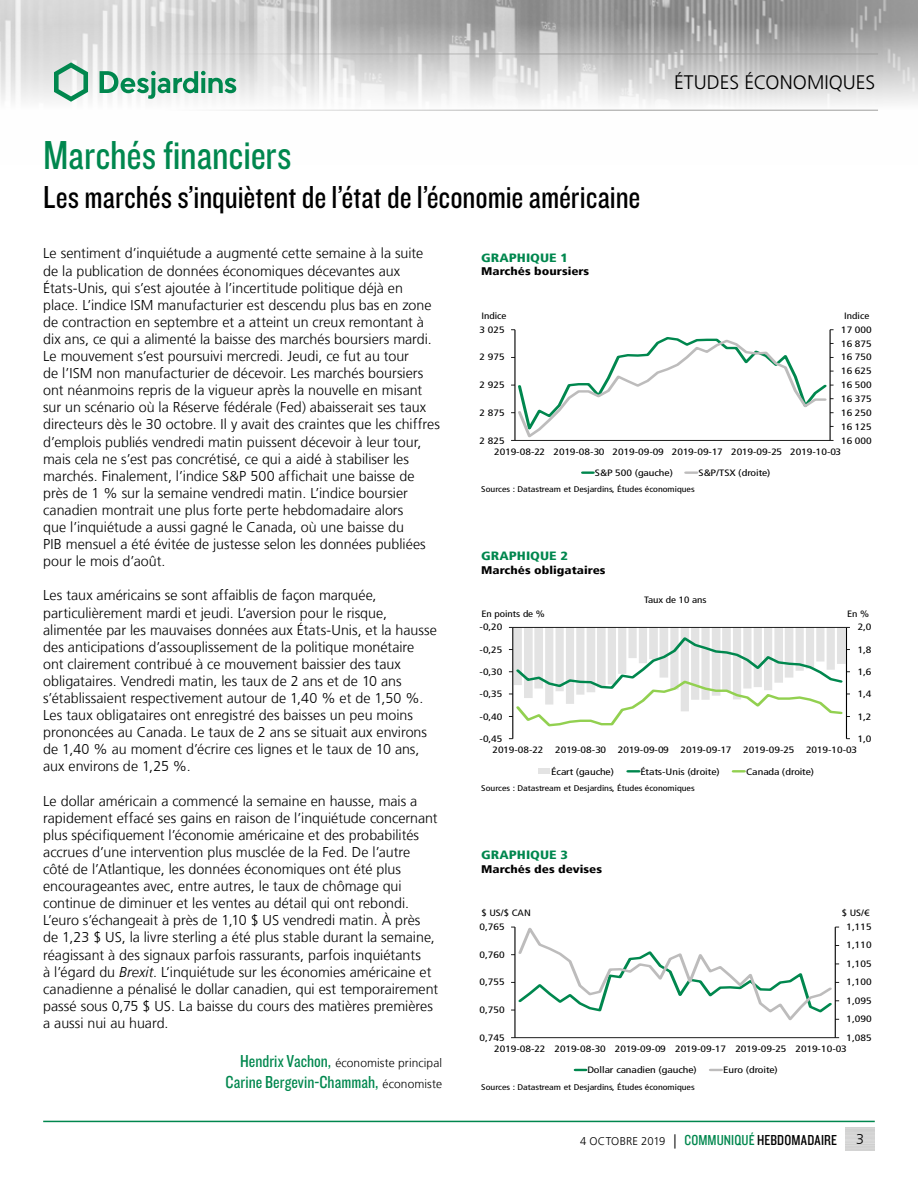
<style>
.page{position:relative;width:918px;height:1188px;background:#fff}
.page>*{position:absolute;margin:0;border:0;box-sizing:border-box;transform-origin:0 0}
.t1{font:42px "Knockout 29 Junior Ltweight";letter-spacing:-.005em;color:#00874e}
.t2{font:33px "Knockout 29 Junior Ltweight";color:#000}
.t3{font:300 19.5px "Frutiger LT";color:#000}
.t4{font:18px "Knockout 29 Junior Ltweight";letter-spacing:.005em;color:#00874e}
.t5{font:300 14.25px/17.1px "Frutiger LT";color:#000}
.t6{font:300 12px "Frutiger LT";letter-spacing:.005em;color:#000}
.t7{font:900 condensed 12px "Frutiger LT";color:#00874e;scale:1.2 1}
.t8{font:300 11.25px "Frutiger LT";letter-spacing:.015em;color:#000}
.t9{font:900 condensed 11.1px "Frutiger LT";color:#000;scale:1.2 1}
.t10{font:condensed 9.3px "Frutiger LT";color:#000;scale:1.26 1}
.t11{font:condensed 9.15px "Frutiger LT";color:#000;scale:1.2 1}
.t12{font:condensed 8.25px "Frutiger LT";color:#000;scale:1.2 1}
.s1{font-style:italic}
.s2{font-family:"Knockout 29 Junior Ltweight";font-weight:400;font-size:18px;color:#00874e}
.s3{font-family:"Frutiger LT";font-weight:300;font-size:12px;color:#000}
.s4{font-size:14.25px}
.s5{font-family:"Knockout 29 Junior Ltweight";font-weight:400;font-size:15px;color:#00874e}
.s6{font-family:"Knockout 29 Junior Ltweight";font-weight:400;font-size:15px}
</style>
<div class="page">
<img style="left:0;top:0;width:918px;height:110px">
<hr style="left:0;top:54px;width:878px;height:1px;background:#9d9d9c">
<hr style="left:0;top:110px;width:878px;height:1px;background:#9d9d9c">
<svg style="left:54px;top:62px;width:34px;height:40px"></svg>
<svg style="left:100px;top:71px;width:136px;height:28px"></svg>
<hr style="left:43px;top:1121px;width:832px;height:1px;background:#00874e">
<hr style="left:830px;top:330px;width:1px;height:110px;background:#000">
<hr style="left:515px;top:330px;width:1px;height:110px;background:#000">
<svg style="left:511px;top:336px;width:323px;height:105px"></svg>
<svg style="left:583px;top:471px;width:10px;height:3px"></svg>
<svg style="left:686px;top:471px;width:11px;height:3px"></svg>
<hr style="left:846px;top:627px;width:1px;height:112px;background:#000">
<hr style="left:512px;top:627px;width:1px;height:112px;background:#000">
<svg style="left:509px;top:627px;width:341px;height:101px"></svg>
<div style="left:539px;top:769px;width:11px;height:5px;background:#e3e3e3"></div>
<svg style="left:628px;top:770px;width:11px;height:3px"></svg>
<svg style="left:733px;top:770px;width:11px;height:3px"></svg>
<hr style="left:835px;top:927px;width:1px;height:111px;background:#000">
<hr style="left:515px;top:927px;width:1px;height:111px;background:#000">
<hr style="left:515px;top:1037px;width:320px;height:1px;background:#000">
<svg style="left:511px;top:926px;width:328px;height:98px"></svg>
<svg style="left:575px;top:1069px;width:11px;height:2px"></svg>
<svg style="left:710px;top:1069px;width:12px;height:2px"></svg>
<h3 class="t3" style="left:674px;top:72px;width:203px">ÉTUDES ÉCONOMIQUES</h3>
<h1 class="t1" style="left:43px;top:128px;width:250px">Marchés financiers</h1>
<h2 class="t2" style="left:43px;top:176px;width:599px">Les marchés s’inquiètent de l’état de l’économie américaine</h2>
<p class="t5" style="left:43px;top:245px;width:398px">Le sentiment d’inquiétude a augmenté cette semaine à la suite de la publication de données économiques décevantes aux États‑Unis, qui s’est ajoutée à l’incertitude politique déjà en place. L’indice ISM manufacturier est descendu plus bas en zone de contraction en septembre et a atteint un creux remontant à dix ans, ce qui a alimenté la baisse des marchés boursiers mardi.<br>Le mouvement s’est poursuivi mercredi. Jeudi, ce fut au tour<br>de l’ISM non manufacturier de décevoir. Les marchés boursiers ont néanmoins repris de la vigueur après la nouvelle en misant sur un scénario où la Réserve fédérale (Fed) abaisserait ses taux directeurs dès le 30 octobre. Il y avait des craintes que les chiffres d’emplois publiés vendredi matin puissent décevoir à leur tour, mais cela ne s’est pas concrétisé, ce qui a aidé à stabiliser les marchés. Finalement, l’indice S&amp;P 500 affichait une baisse de près de 1 % sur la semaine vendredi matin. L’indice boursier canadien montrait une plus forte perte hebdomadaire alors<br>que l’inquiétude a aussi gagné le Canada, où une baisse du<br>PIB mensuel a été évitée de justesse selon les données publiées pour le mois d’août.</p>
<p class="t5" style="left:43px;top:587px;width:395px">Les taux américains se sont affaiblis de façon marquée, particulièrement mardi et jeudi. L’aversion pour le risque, alimentée par les mauvaises données aux États‑Unis, et la hausse des anticipations d’assouplissement de la politique monétaire ont clairement contribué à ce mouvement baissier des taux obligataires. Vendredi matin, les taux de 2 ans et de 10 ans s’établissaient respectivement autour de 1,40 % et de 1,50 %.<br>Les taux obligataires ont enregistré des baisses un peu moins prononcées au Canada. Le taux de 2 ans se situait aux environs de 1,40 % au moment d’écrire ces lignes et le taux de 10 ans, aux environs de 1,25 %.</p>
<p class="t5" style="left:43px;top:792px;width:397px">Le dollar américain a commencé la semaine en hausse, mais a rapidement effacé ses gains en raison de l’inquiétude concernant plus spécifiquement l’économie américaine et des probabilités accrues d’une intervention plus musclée de la Fed. De l’autre côté de l’Atlantique, les données économiques ont été plus encourageantes avec, entre autres, le taux de chômage qui continue de diminuer et les ventes au détail qui ont rebondi.<br>L’euro s’échangeait à près de 1,10 $ US vendredi matin. À près de 1,23 $ US, la livre sterling a été plus stable durant la semaine, réagissant à des signaux parfois rassurants, parfois inquiétants<br>à l’égard du <span class="s1">Brexit</span>. L’inquiétude sur les économies américaine et canadienne a pénalisé le dollar canadien, qui est temporairement passé sous 0,75 $ US. La baisse du cours des matières premières a aussi nui au huard.</p>
<p class="t6" style="left:240px;top:1056px;width:203px"><span class="s2">Hendrix Vachon,</span> économiste principal</p>
<p class="t4" style="left:226px;top:1071px;width:218px">Carine Bergevin-Chammah, <span class="s3">économiste</span></p>
<p class="t7" style="left:481px;top:250px;width:74px">GRAPHIQUE 1</p>
<p class="t9" style="left:481px;top:265px;width:91px">Marchés boursiers</p>
<p class="t11" style="left:481px;top:310px;width:22px">Indice</p>
<p class="t11" style="left:844px;top:310px;width:22px">Indice</p>
<p class="t10" style="left:480px;top:324px;width:21px">3 025</p>
<p class="t10" style="left:841px;top:324px;width:26px">17 000</p>
<p class="t10" style="left:841px;top:338px;width:26px">16 875</p>
<p class="t10" style="left:480px;top:352px;width:21px">2 975</p>
<p class="t10" style="left:841px;top:352px;width:26px">16 750</p>
<p class="t10" style="left:841px;top:366px;width:26px">16 625</p>
<p class="t10" style="left:480px;top:380px;width:21px">2 925</p>
<p class="t10" style="left:841px;top:380px;width:26px">16 500</p>
<p class="t10" style="left:841px;top:393px;width:26px">16 375</p>
<p class="t10" style="left:480px;top:407px;width:21px">2 875</p>
<p class="t10" style="left:841px;top:407px;width:26px">16 250</p>
<p class="t10" style="left:841px;top:421px;width:26px">16 125</p>
<p class="t10" style="left:480px;top:435px;width:21px">2 825</p>
<p class="t10" style="left:841px;top:435px;width:26px">16 000</p>
<p class="t10" style="left:494px;top:447px;width:277px">2019-08-22 2019-08-30 2019-09-09 2019-09-17 2019-09-25 2019-10-03</p>
<p class="t10" style="left:595px;top:467px;width:63px">S&amp;P 500 (gauche)</p>
<p class="t10" style="left:698px;top:467px;width:59px">S&amp;P/TSX (droite)</p>
<p class="t12" style="left:481px;top:485px;width:179px">Sources : Datastream et Desjardins, Études économiques</p>
<p class="t7" style="left:481px;top:549px;width:74px">GRAPHIQUE 2</p>
<p class="t9" style="left:481px;top:563px;width:105px">Marchés obligataires</p>
<p class="t11" style="left:644px;top:595px;width:54px">Taux de 10 ans</p>
<p class="t11" style="left:481px;top:609px;width:54px">En points de %</p>
<p class="t11" style="left:847px;top:609px;width:20px">En %</p>
<p class="t10" style="left:480px;top:622px;width:20px">-0,20</p>
<p class="t10" style="left:858px;top:622px;width:12px">2,0</p>
<p class="t10" style="left:480px;top:644px;width:20px">-0,25</p>
<p class="t10" style="left:858px;top:644px;width:12px">1,8</p>
<p class="t10" style="left:480px;top:666px;width:20px">-0,30</p>
<p class="t10" style="left:858px;top:666px;width:12px">1,6</p>
<p class="t10" style="left:480px;top:689px;width:20px">-0,35</p>
<p class="t10" style="left:858px;top:689px;width:12px">1,4</p>
<p class="t10" style="left:480px;top:711px;width:20px">-0,40</p>
<p class="t10" style="left:858px;top:711px;width:12px">1,2</p>
<p class="t10" style="left:480px;top:733px;width:20px">-0,45</p>
<p class="t10" style="left:858px;top:733px;width:12px">1,0</p>
<p class="t10" style="left:492px;top:745px;width:42px">2019-08-22</p>
<p class="t10" style="left:555px;top:745px;width:42px">2019-08-30</p>
<p class="t10" style="left:618px;top:745px;width:42px">2019-09-09</p>
<p class="t10" style="left:681px;top:745px;width:42px">2019-09-17</p>
<p class="t10" style="left:743px;top:745px;width:42px">2019-09-25</p>
<p class="t10" style="left:806px;top:745px;width:42px">2019-10-03</p>
<p class="t10" style="left:551px;top:766px;width:51px">Écart (gauche)</p>
<p class="t10" style="left:640px;top:766px;width:65px">États-Unis (droite)</p>
<p class="t10" style="left:746px;top:766px;width:56px">Canada (droite)</p>
<p class="t12" style="left:481px;top:783px;width:179px">Sources : Datastream et Desjardins, Études économiques</p>
<p class="t7" style="left:481px;top:848px;width:74px">GRAPHIQUE 3</p>
<p class="t9" style="left:481px;top:862px;width:102px">Marchés des devises</p>
<p class="t11" style="left:481px;top:908px;width:43px">$ US/$ CAN</p>
<p class="t11" style="left:842px;top:908px;width:25px">$ US/€</p>
<p class="t10" style="left:480px;top:921px;width:21px">0,765</p>
<p class="t10" style="left:847px;top:921px;width:21px">1,115</p>
<p class="t10" style="left:847px;top:940px;width:21px">1,110</p>
<p class="t10" style="left:480px;top:949px;width:21px">0,760</p>
<p class="t10" style="left:847px;top:958px;width:21px">1,105</p>
<p class="t10" style="left:480px;top:977px;width:21px">0,755</p>
<p class="t10" style="left:847px;top:977px;width:21px">1,100</p>
<p class="t10" style="left:847px;top:995px;width:21px">1,095</p>
<p class="t10" style="left:480px;top:1005px;width:21px">0,750</p>
<p class="t10" style="left:847px;top:1014px;width:21px">1,090</p>
<p class="t10" style="left:480px;top:1032px;width:21px">0,745</p>
<p class="t10" style="left:847px;top:1032px;width:21px">1,085</p>
<p class="t10" style="left:494px;top:1044px;width:281px">2019-08-22 2019-08-30 2019-09-09 2019-09-17 2019-09-25 2019-10-03</p>
<p class="t10" style="left:587px;top:1065px;width:88px">Dollar canadien (gauche)</p>
<p class="t10" style="left:723px;top:1065px;width:45px">Euro (droite)</p>
<p class="t12" style="left:481px;top:1082px;width:179px">Sources : Datastream et Desjardins, Études économiques</p>
<p class="t8" style="left:580px;top:1135px;width:258px">4 OCTOBRE 2019 <span class="s4">|</span> <span class="s5">COMMUNIQUÉ</span> <span class="s6">HEBDOMADAIRE</span></p>
<p class="t5" style="left:856px;top:1131px;width:9px">3</p>
</div>
